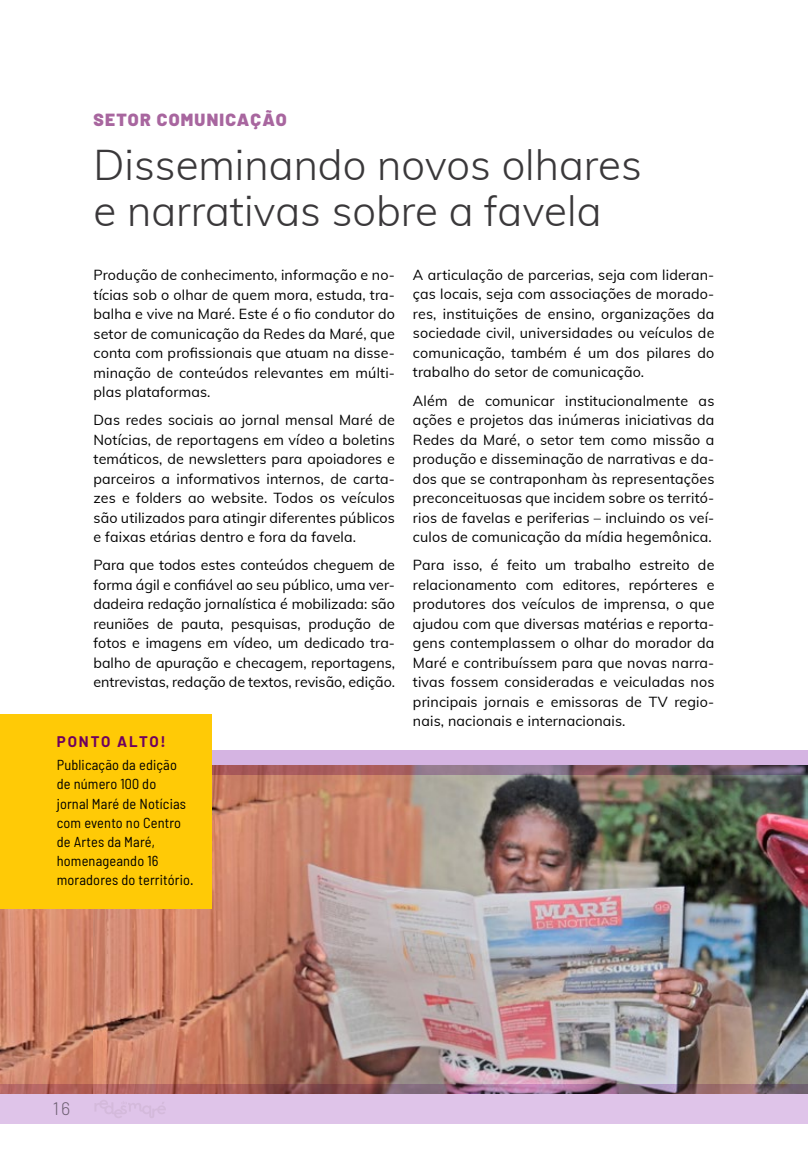
<style>
.page{position:relative;width:808px;height:1149px;background:#fff}
.page>*{position:absolute;margin:0;border:0;box-sizing:border-box;transform-origin:0 0}
.t1{font:300 42px/46.5px "Muli";color:#3a383a}
.t2{font:300 18px "Barlow";color:#7d7c7d}
.t3{font:900 17.55px "Barlow";letter-spacing:.07em;color:#a8669f}
.t4{font:700 15px "Barlow";letter-spacing:.13em;color:#6e005e}
.t5{font:semi-condensed 14.4px/19px "Barlow";letter-spacing:.01em;color:#000}
.t6{font:14.25px/19.5px "Muli";letter-spacing:.01em;color:#000;text-align:justify}
</style>
<div class="page">
<img style="left:0;top:908px;width:94px;height:176px">
<img style="left:94px;top:774px;width:713px;height:310px">
<svg style="left:212px;top:750px;width:596px;height:24px;fill:#d5b4e2"></svg>
<svg style="left:0;top:1084px;width:808px;height:39px;fill:#dfc4e9"></svg>
<div style="left:0;top:713px;width:187px;height:195px;background:#ffca06"></div>
<div style="left:19px;top:713px;width:193px;height:195px;background:#ffca06"></div>
<hr style="left:807px;top:765px;width:1px;height:328px;background:#b172ca">
<p class="t3" style="left:94px;top:109px;width:195px">SETOR COMUNICAÇÃO</p>
<h1 class="t1" style="left:94px;top:139px;width:550px">Disseminando novos olhares e narrativas sobre a favela</h1>
<p class="t6" style="left:94px;top:264px;width:303px">Produção de conhecimento, informação e no&shy;tícias sob o olhar de quem mora, estuda, tra&shy;balha e vive na Maré. Este é o fio condutor do setor de comunicação da Redes da Maré, que conta com profissionais que atuam na disse&shy;minação de conteúdos relevantes em múlti&shy;plas plataformas.</p>
<p class="t6" style="left:94px;top:409px;width:303px">Das redes sociais ao jornal mensal Maré de Notícias, de reportagens em vídeo a boletins temáticos, de newsletters para apoiadores e parceiros a informativos internos, de carta&shy;zes e folders ao website. Todos os veículos são utilizados para atingir diferentes públicos e faixas etárias dentro e fora da favela.</p>
<p class="t6" style="left:94px;top:554px;width:303px">Para que todos estes conteúdos cheguem de forma ágil e confiável ao seu público, uma ver&shy;dadeira redação jornalística é mobilizada: são reuniões de pauta, pesquisas, produção de fotos e imagens em vídeo, um dedicado tra&shy;balho de apuração e checagem, reportagens, entrevistas, redação de textos, revisão, edição.</p>
<p class="t4" style="left:57px;top:732px;width:110px">PONTO ALTO!</p>
<p class="t5" style="left:57px;top:755px;width:138px">Publicação da edição de número 100 do<br>jornal Maré de Notícias com evento no Centro de Artes da Maré, homenageando 16 moradores do território.</p>
<p class="t6" style="left:413px;top:264px;width:303px">A articulação de parcerias, seja com lideran&shy;ças locais, seja com associações de morado&shy;res, instituições de ensino, organizações da sociedade civil, universidades ou veículos de comunicação, também é um dos pilares do trabalho do setor de comunicação.</p>
<p class="t6" style="left:413px;top:390px;width:303px">Além de comunicar institucionalmente as ações e projetos das inúmeras iniciativas da Redes da Maré, o setor tem como missão a produção e disseminação de narrativas e da&shy;dos que se contraponham às representações preconceituosas que incidem sobre os territó&shy;rios de favelas e periferias – incluindo os veí&shy;culos de comunicação da mídia hegemônica.</p>
<p class="t6" style="left:413px;top:554px;width:303px">Para isso, é feito um trabalho estreito de relacionamento com editores, repórteres e produtores dos veículos de imprensa, o que ajudou com que diversas matérias e reporta&shy;gens contemplassem o olhar do morador da Maré e contribuíssem para que novas narra&shy;tivas fossem consideradas e veiculadas nos principais jornais e emissoras de TV regio&shy;nais, nacionais e internacionais.</p>
<p class="t2" style="left:53px;top:1096px;width:19px">16</p>
</div>
